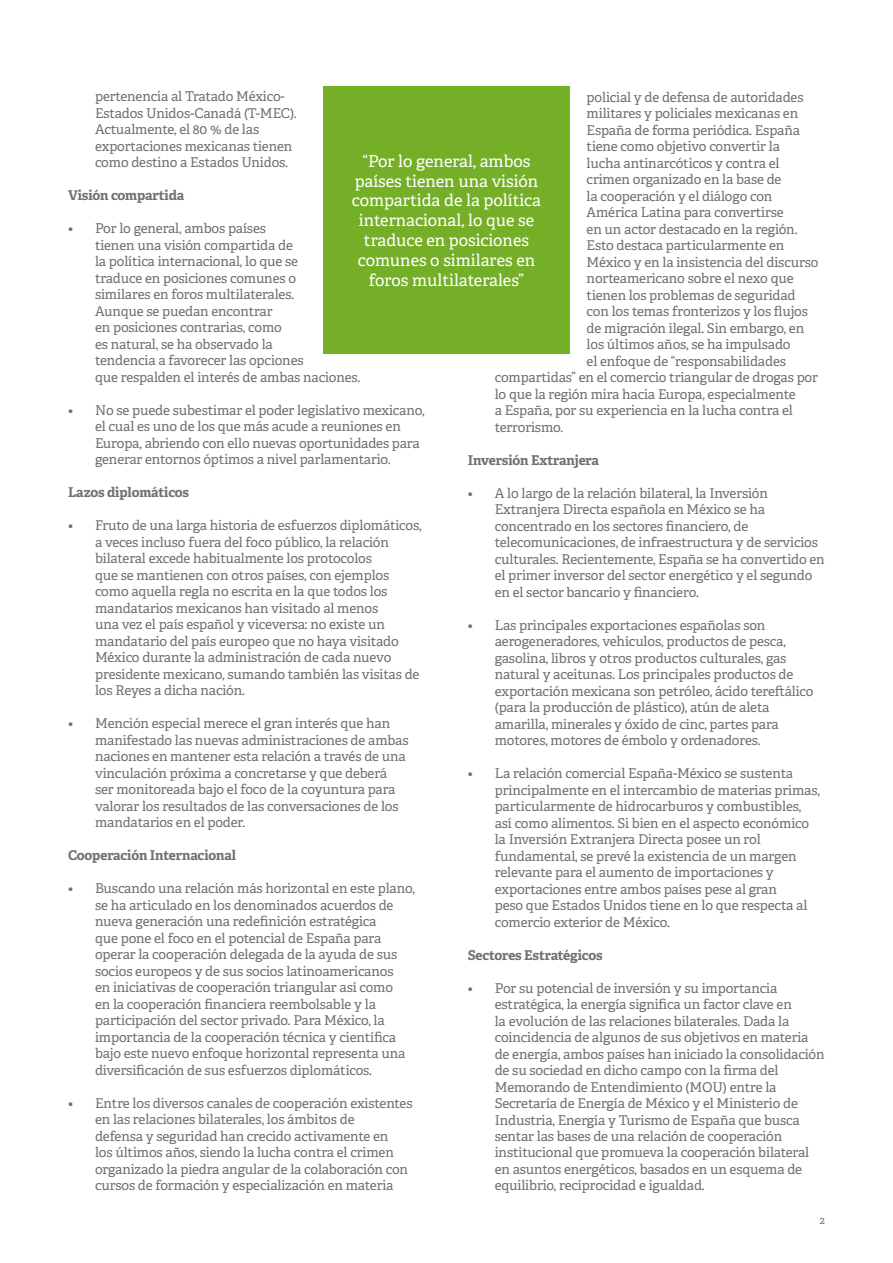
<style>
.page{position:relative;width:893px;height:1263px;background:#fff}
.page>*{position:absolute;margin:0;border:0;box-sizing:border-box;transform-origin:0 0}
.t1{font:16.5px/19.8px "Adelle";color:#fff;text-align:center}
.t2{font:13.5px/16.5px "Adelle";letter-spacing:-.01em;color:#706f73}
.t3{font:700 13.5px "Adelle";letter-spacing:-.01em;color:#706f73}
.t4{font:10.5px "Adelle";color:#706f73}
</style>
<div class="page">
<div style="left:323px;top:86px;width:247px;height:268px;background:#74af27"></div>
<p class="t2" style="left:95px;top:88px;width:203px">pertenencia al Tratado México-<br>Estados Unidos-Canadá (T-MEC).<br>Actualmente, el 80 % de las exportaciones mexicanas tienen como destino a Estados Unidos.</p>
<p class="t3" style="left:68px;top:186px;width:118px">Visión compartida</p>
<p class="t2" style="left:95px;top:220px;width:267px;text-indent:-27px">• Por lo general, ambos países<br>tienen una visión compartida de<br>la política internacional, lo que se<br>traduce en posiciones comunes o<br>similares en foros multilaterales.<br>Aunque se puedan encontrar<br>en posiciones contrarias, como<br>es natural, se ha observado la<br>tendencia a favorecer las opciones<br>que respalden el interés de ambas naciones.</p>
<p class="t2" style="left:95px;top:401px;width:331px;text-indent:-27px">• No se puede subestimar el poder legislativo mexicano, el cual es uno de los que más acude a reuniones en Europa, abriendo con ello nuevas oportunidades para generar entornos óptimos a nivel parlamentario.</p>
<p class="t3" style="left:68px;top:483px;width:123px">Lazos diplomáticos</p>
<p class="t2" style="left:95px;top:517px;width:328px;text-indent:-27px">• Fruto de una larga historia de esfuerzos diplomáticos, a veces incluso fuera del foco público, la relación bilateral excede habitualmente los protocolos<br>que se mantienen con otros países, con ejemplos como aquella regla no escrita en la que todos los mandatarios mexicanos han visitado al menos<br>una vez el país español y viceversa: no existe un mandatario del país europeo que no haya visitado México durante la administración de cada nuevo presidente mexicano, sumando también las visitas de los Reyes a dicha nación.</p>
<p class="t2" style="left:95px;top:715px;width:315px;text-indent:-27px">• Mención especial merece el gran interés que han manifestado las nuevas administraciones de ambas naciones en mantener esta relación a través de una vinculación próxima a concretarse y que deberá ser monitoreada bajo el foco de la coyuntura para valorar los resultados de las conversaciones de los mandatarios en el poder.</p>
<p class="t3" style="left:68px;top:846px;width:170px">Cooperación Internacional</p>
<p class="t2" style="left:95px;top:880px;width:321px;text-indent:-27px">• Buscando una relación más horizontal en este plano, se ha articulado en los denominados acuerdos de nueva generación una redefinición estratégica<br>que pone el foco en el potencial de España para operar la cooperación delegada de la ayuda de sus socios europeos y de sus socios latinoamericanos<br>en iniciativas de cooperación triangular así como<br>en la cooperación financiera reembolsable y la participación del sector privado. Para México, la importancia de la cooperación técnica y científica bajo este nuevo enfoque horizontal representa una diversificación de sus esfuerzos diplomáticos.</p>
<p class="t2" style="left:95px;top:1094px;width:319px;text-indent:-27px">• Entre los diversos canales de cooperación existentes en las relaciones bilaterales, los ámbitos de<br>defensa y seguridad han crecido activamente en<br>los últimos años, siendo la lucha contra el crimen organizado la piedra angular de la colaboración con cursos de formación y especialización en materia</p>
<p class="t2" style="left:587px;top:88px;width:218px">policial y de defensa de autoridades</p>
<p class="t2" style="left:587px;top:104px;width:213px">militares y policiales mexicanas en</p>
<p class="t2" style="left:587px;top:121px;width:215px">España de forma periódica. España</p>
<p class="t2" style="left:587px;top:137px;width:195px">tiene como objetivo convertir la</p>
<p class="t2" style="left:587px;top:154px;width:194px">lucha antinarcóticos y contra el</p>
<p class="t2" style="left:587px;top:170px;width:196px">crimen organizado en la base de</p>
<p class="t2" style="left:587px;top:187px;width:187px">la cooperación y el diálogo con</p>
<p class="t2" style="left:587px;top:203px;width:199px">América Latina para convertirse</p>
<p class="t2" style="left:587px;top:220px;width:212px">en un actor destacado en la región.</p>
<p class="t2" style="left:587px;top:236px;width:199px">Esto destaca particularmente en</p>
<p class="t2" style="left:587px;top:253px;width:233px">México y en la insistencia del discurso</p>
<p class="t2" style="left:587px;top:269px;width:208px">norteamericano sobre el nexo que</p>
<p class="t2" style="left:587px;top:286px;width:210px">tienen los problemas de seguridad</p>
<p class="t2" style="left:587px;top:302px;width:223px">con los temas fronterizos y los flujos</p>
<p class="t2" style="left:587px;top:319px;width:219px">de migración ilegal. Sin embargo, en</p>
<p class="t2" style="left:587px;top:335px;width:205px">los últimos años, se ha impulsado</p>
<p class="t2" style="left:587px;top:352px;width:201px">el enfoque de “responsabilidades</p>
<p class="t2" style="left:495px;top:368px;width:325px">compartidas” en el comercio triangular de drogas por</p>
<p class="t2" style="left:495px;top:385px;width:302px">lo que la región mira hacia Europa, especialmente</p>
<p class="t2" style="left:495px;top:401px;width:300px">a España, por su experiencia en la lucha contra el</p>
<p class="t2" style="left:495px;top:418px;width:70px">terrorismo.</p>
<p class="t3" style="left:468px;top:450px;width:133px">Inversión Extranjera</p>
<p class="t2" style="left:495px;top:484px;width:332px;text-indent:-27px">• A lo largo de la relación bilateral, la Inversión Extranjera Directa española en México se ha concentrado en los sectores financiero, de telecomunicaciones, de infraestructura y de servicios culturales. Recientemente, España se ha convertido en el primer inversor del sector energético y el segundo en el sector bancario y financiero.</p>
<p class="t2" style="left:495px;top:616px;width:320px;text-indent:-27px">• Las principales exportaciones españolas son aerogeneradores, vehículos, productos de pesca, gasolina, libros y otros productos culturales, gas natural y aceitunas. Los principales productos de exportación mexicana son petróleo, ácido tereftálico (para la producción de plástico), atún de aleta amarilla, minerales y óxido de cinc, partes para motores, motores de émbolo y ordenadores.</p>
<p class="t2" style="left:495px;top:764px;width:327px;text-indent:-27px">• La relación comercial España-México se sustenta principalmente en el intercambio de materias primas, particularmente de hidrocarburos y combustibles, así como alimentos. Si bien en el aspecto económico la Inversión Extranjera Directa posee un rol fundamental, se prevé la existencia de un margen relevante para el aumento de importaciones y exportaciones entre ambos países pese al gran<br>peso que Estados Unidos tiene en lo que respecta al comercio exterior de México.</p>
<p class="t3" style="left:468px;top:945px;width:136px">Sectores Estratégicos</p>
<p class="t2" style="left:495px;top:979px;width:331px;text-indent:-27px">• Por su potencial de inversión y su importancia estratégica, la energía significa un factor clave en<br>la evolución de las relaciones bilaterales. Dada la coincidencia de algunos de sus objetivos en materia de energía, ambos países han iniciado la consolidación de su sociedad en dicho campo con la firma del Memorando de Entendimiento (MOU) entre la Secretaría de Energía de México y el Ministerio de Industria, Energía y Turismo de España que busca sentar las bases de una relación de cooperación institucional que promueva la cooperación bilateral en asuntos energéticos, basados en un esquema de equilibrio, reciprocidad e igualdad.</p>
<p class="t1" style="left:352px;top:150px;width:191px">“Por lo general, ambos países tienen una visión compartida de la política internacional, lo que se traduce en posiciones comunes o similares en foros multilaterales”</p>
<p class="t4" style="left:820px;top:1213px;width:7px">2</p>
</div>
